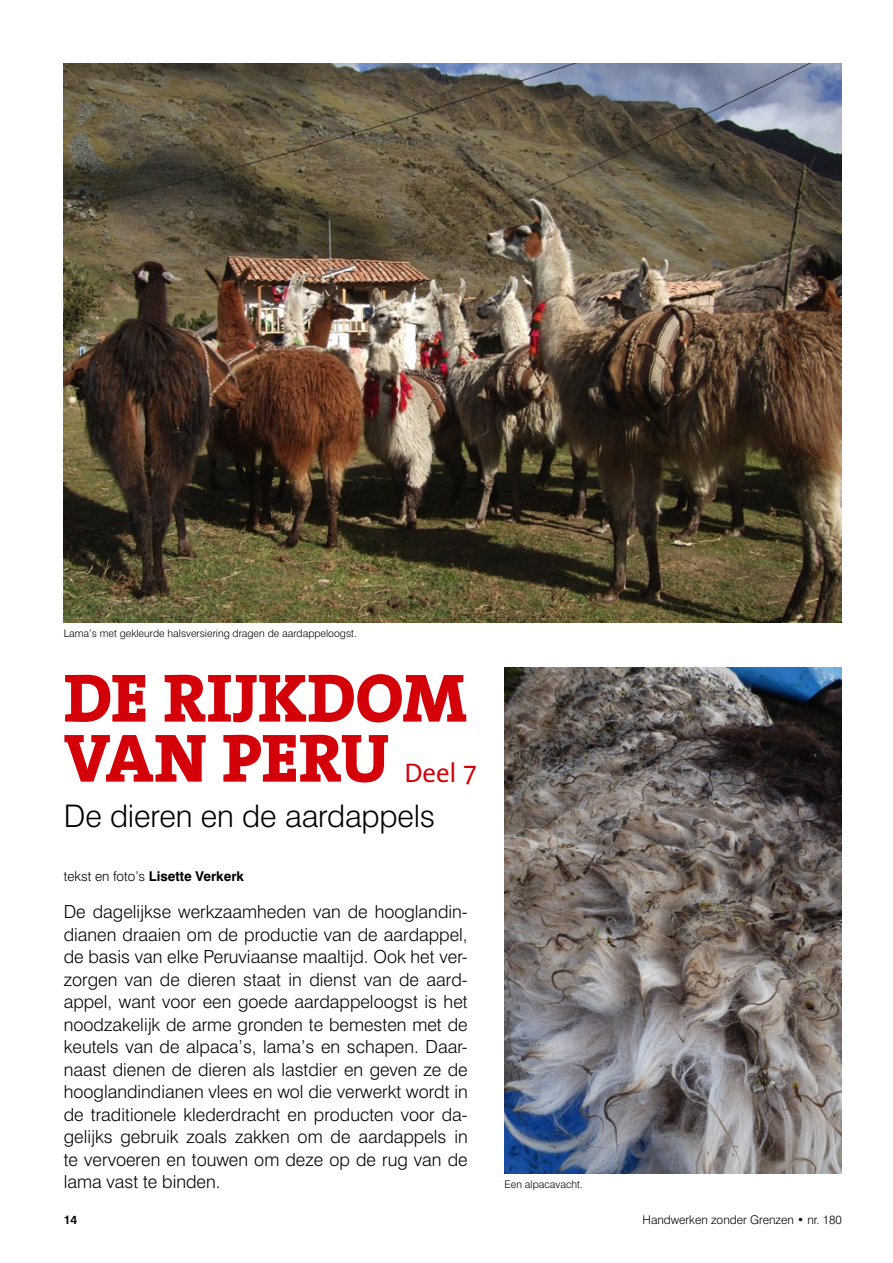
<style>
.page{position:relative;width:893px;height:1263px;background:#fff}
.page>*{position:absolute;margin:0;border:0;box-sizing:border-box;transform-origin:0 0}
.t1{font:800 69px/60px "The Serif";color:#d40009}
.t2{font:300 31.2px "Swiss 721 BT";letter-spacing:-.005em;color:#000}
.t3{font:27px "The Sans Correspondence";color:#d40009}
.t4{font:300 18px/22.5px "Swiss 721 BT";color:#000;text-align:justify}
.t5{font:700 13.5px "Swiss 721 BT";color:#000}
.t6{font:300 12px "Swiss 721 BT";color:#000}
.t7{font:700 12px "Swiss 721 BT";color:#000}
.t8{font:300 10.5px "Swiss 721 BT";color:#000}
.s1{font-weight:300}
</style>
<div class="page">
<img style="left:64px;top:64px;width:778px;height:558px">
<img style="left:505px;top:667px;width:337px;height:506px">
<p class="t8" style="left:64px;top:627px;width:295px">Lama’s met gekleurde halsversiering dragen de aardappeloogst.</p>
<h1 class="t1" style="left:64px;top:667px;width:405px">DE RIJKDOM<br>VAN PERU</h1>
<h3 class="t3" style="left:404px;top:758px;width:74px">deel 7</h3>
<h2 class="t2" style="left:64px;top:797px;width:373px">De dieren en de aardappels</h2>
<p class="t5" style="left:64px;top:867px;width:182px"><span class="s1">tekst en foto’s</span> Lisette Verkerk</p>
<p class="t4" style="left:64px;top:900px;width:405px">De dagelijkse werkzaamheden van de hooglandin&shy;dianen draaien om de productie van de aardappel, de basis van elke Peruviaanse maaltijd. Ook het ver&shy;zorgen van de dieren staat in dienst van de aard&shy;appel, want voor een goede aardappeloogst is het noodzakelijk de arme gronden te bemesten met de keutels van de alpaca’s, lama’s en schapen. Daar&shy;naast dienen de dieren als lastdier en geven ze de hooglandindianen vlees en wol die verwerkt wordt in de traditionele klederdracht en producten voor da&shy;gelijks gebruik zoals zakken om de aardappels in te vervoeren en touwen om deze op de rug van de lama vast te binden.</p>
<p class="t8" style="left:505px;top:1178px;width:80px">Een alpacavacht.</p>
<p class="t7" style="left:64px;top:1212px;width:15px">14</p>
<p class="t6" style="left:643px;top:1212px;width:201px">Handwerken zonder Grenzen • nr. 180</p>
</div>
